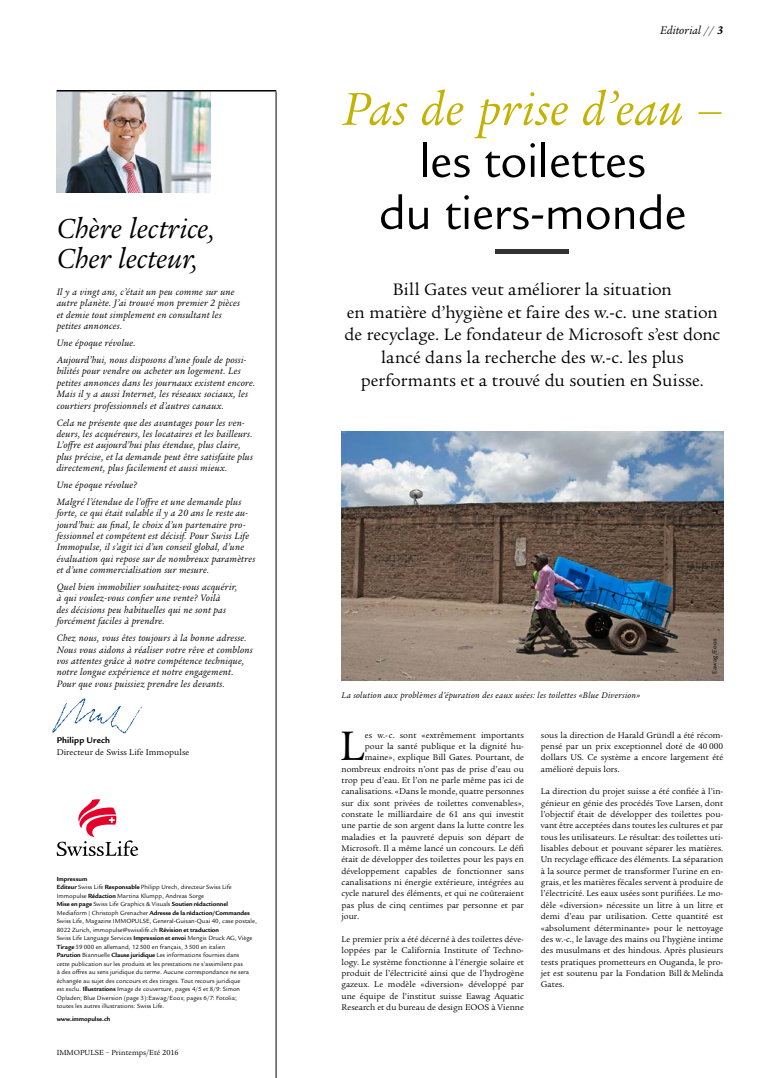
<style>
.page{position:relative;width:780px;height:1078px;background:#fff}
.page>*{position:absolute;margin:0;border:0;box-sizing:border-box;transform-origin:0 0}
.t1{font:50px/52px "Legacy Sans ITC Pro";letter-spacing:-.015em;color:#000;text-align:center}
.t2{font:italic 50px "Legacy Serif ITC Pro";letter-spacing:.01em;color:#c3b300}
.t3{font:44.7px "Legacy Serif ITC Pro";color:#000}
.t4{font:italic 30px/30px "Legacy Serif ITC Pro";letter-spacing:.005em;color:#000}
.t5{font:18px/22.7px "Legacy Serif ITC Pro";color:#000;text-align:center}
.t6{font:italic 12px "Legacy Serif ITC Pro";letter-spacing:.01em;color:#000}
.t7{font:italic 10px/11.3px "Legacy Serif ITC Pro";letter-spacing:.02em;color:#000}
.t8{font:9px/11.3px "Legacy Serif ITC Pro";letter-spacing:.005em;color:#000;text-align:justify}
.t9{font:italic 9px "Legacy Serif ITC Pro";letter-spacing:.03em;color:#000}
.t10{font:700 9px "Legacy Sans ITC Pro";letter-spacing:.02em;color:#000}
.t11{font:8px "Legacy Serif ITC Pro";color:#000}
.t12{font:6.5px/8.5px "Legacy Sans ITC Pro";color:#000}
.t13{font:700 6.5px "Legacy Sans ITC Pro";color:#000}
.t14{font:6.5px "Legacy Sans ITC Pro";letter-spacing:.02em;color:#000}
.s1{font-weight:700}
.s2{font-family:"Legacy Serif ITC Pro"}
</style>
<div class="page">
<img style="left:341px;top:431px;width:382px;height:249px">
<img style="left:52px;top:698px;width:91px;height:36px">
<img style="left:57px;top:91px;width:153px;height:102px">
<hr style="left:276px;top:91px;width:1px;height:986px;background:#000">
<svg style="left:57px;top:799px;width:81px;height:56px"></svg>
<hr style="left:57px;top:90px;width:219px;height:1px;background:#000">
<div style="left:495px;top:249px;width:74px;height:5px;background:#333"></div>
<h3 class="t4" style="left:57px;top:213px;width:160px">Chère lectrice,<br>Cher lecteur,</h3>
<p class="t7" style="left:57px;top:286px;width:185px">Il y a vingt ans, c’était un peu comme sur une autre planète. J’ai trouvé mon premier 2 pièces et demie tout simplement en consultant les petites annonces.</p>
<p class="t7" style="left:57px;top:334px;width:191px;line-height:17px">Une époque révolue.<br>Aujourd’hui, nous disposons d’une foule de possi-</p>
<p class="t7" style="left:57px;top:365px;width:200px">bilités pour vendre ou acheter un logement. Les petites annonces dans les journaux existent encore.<br>Mais il y a aussi Internet, les réseaux sociaux, les courtiers professionnels et d’autres canaux.</p>
<p class="t7" style="left:57px;top:416px;width:198px">Cela ne présente que des avantages pour les ven&shy;deurs, les acquéreurs, les locataires et les bailleurs.<br>L’offre est aujourd’hui plus étendue, plus claire, plus précise, et la demande peut être satisfaite plus directement, plus facilement et aussi mieux.</p>
<p class="t7" style="left:57px;top:476px;width:186px;line-height:17px">Une époque révolue?<br>Malgré l’étendue de l’offre et une demande plus</p>
<p class="t7" style="left:57px;top:507px;width:200px">forte, ce qui était valable il y a 20 ans le reste au&shy;jourd’hui: au final, le choix d’un partenaire pro&shy;fessionnel et compétent est décisif. Pour Swiss Life Immopulse, il s’agit ici d’un conseil global, d’une évaluation qui repose sur de nombreux paramètres et d’une commercialisation sur mesure.</p>
<p class="t7" style="left:57px;top:581px;width:182px">Quel bien immobilier souhaitez-vous acquérir, à qui voulez-vous confier une vente? Voilà<br>des décisions peu habituelles qui ne sont pas forcément faciles à prendre.</p>
<p class="t7" style="left:57px;top:632px;width:197px">Chez nous, vous êtes toujours à la bonne adresse.<br>Nous vous aidons à réaliser votre rêve et comblons vos attentes grâce à notre compétence technique, notre longue expérience et notre engagement.<br>Pour que vous puissiez prendre les devants.</p>
<p class="t10" style="left:57px;top:735px;width:55px">Philipp Urech</p>
<p class="t8" style="left:57px;top:745px;width:134px">Directeur de Swiss Life Immopulse</p>
<p class="t12" style="left:57px;top:874px;width:201px"><span class="s1">Impressum<br>Editeur</span> Swiss Life <span class="s1">Responsable</span> Philipp Urech, directeur Swiss Life Immopulse <span class="s1">Rédaction</span> Martina Klumpp, Andreas Sorge<br><span class="s1">Mise en page</span> Swiss Life Graphics &amp; Visuals <span class="s1">Soutien rédactionnel </span>Mediaform<span class="s2">|</span>Christoph Grenacher <span class="s1">Adresse de la rédaction/Commandes </span>Swiss Life, Magazine IMMOPULSE, General-Guisan-Quai 40, case postale, 8022 Zurich, immopulse@swisslife.ch <span class="s1">Révision et traduction<br></span>Swiss Life Language Services <span class="s1">Impression et envoi</span> Mengis Druck AG, Viège <span class="s1">Tirage</span> 59 000 en allemand, 12500 en français, 3500 en italien<br><span class="s1">Parution</span> Biannuelle <span class="s1">Clause juridique</span> Les informations fournies dans<br>cette publication sur les produits et les prestations ne s’assimilent pas<br>à des offres au sens juridique du terme. Aucune correspondance ne sera échangée au sujet des concours et des tirages. Tout recours juridique<br>est exclu. <span class="s1">Illustrations</span> Image de couverture, pages 4/5 et 8/9: Simon Opladen; Blue Diversion (page 3):Eawag/Eoos; pages 6/7: Fotolia;<br>toutes les autres illustrations: Swiss Life.</p>
<p class="t13" style="left:57px;top:1015px;width:55px">www.immopulse.ch</p>
<p class="t11" style="left:57px;top:1047px;width:123px">IMMOPULSE – Printemps/Eté 2016</p>
<h3 class="t6" style="left:660px;top:23px;width:65px">Editorial // <span class="s1">3</span></h3>
<h1 class="t2" style="left:342px;top:78px;width:381px">Pas de prise d’eau –</h1>
<h1 class="t1" style="left:378px;top:135px;width:309px">les toilettes<br>du tiers-monde</h1>
<h3 class="t5" style="left:344px;top:278px;width:377px">Bill Gates veut améliorer la situation<br>en matière d’hygiène et faire des w.-c. une station de recyclage. Le fondateur de Microsoft s’est donc lancé dans la recherche des w.-c. les plus performants et a trouvé du soutien en Suisse.</h3>
<p class="t9" style="left:341px;top:689px;width:300px">La solution aux problèmes d’épuration des eaux usées: les toilettes «Blue Diversion»</p>
<p class="t14" style="left:710px;top:673px;width:36px;rotate:-90deg">Eawag/Eoos</p>
<h2 class="t3" style="left:340px;top:718px;width:26px">L</h2>
<p class="t8" style="left:365px;top:728px;width:160px">es w.- c. sont «extrêmement importants</p>
<p class="t8" style="left:365px;top:740px;width:160px">pour la santé publique et la dignité hu-</p>
<p class="t8" style="left:365px;top:751px;width:160px">maine», explique Bill Gates. Pourtant, de</p>
<p class="t8" style="left:341px;top:762px;width:184px">nombreux endroits n’ont pas de prise d’eau ou</p>
<p class="t8" style="left:341px;top:774px;width:184px">trop peu d’eau. Et l’on ne parle même pas ici de</p>
<p class="t8" style="left:341px;top:785px;width:184px">canalisations. «Dans le monde, quatre personnes</p>
<p class="t8" style="left:341px;top:796px;width:184px">sur dix sont privées de toilettes convenables»,</p>
<p class="t8" style="left:341px;top:808px;width:184px">constate le milliardaire de 61 ans qui investit</p>
<p class="t8" style="left:341px;top:819px;width:184px">une partie de son argent dans la lutte contre les</p>
<p class="t8" style="left:341px;top:830px;width:184px">maladies et la pauvreté depuis son départ de</p>
<p class="t8" style="left:341px;top:842px;width:184px">Microsoft. Il a même lancé un concours. Le défi</p>
<p class="t8" style="left:341px;top:853px;width:184px">était de développer des toilettes pour les pays en</p>
<p class="t8" style="left:341px;top:864px;width:184px">développement capables de fonctionner sans</p>
<p class="t8" style="left:341px;top:876px;width:184px">canalisations ni énergie extérieure, intégrées au</p>
<p class="t8" style="left:341px;top:887px;width:184px">cycle naturel des éléments, et qui ne coûteraient</p>
<p class="t8" style="left:341px;top:899px;width:184px">pas plus de cinq centimes par personne et par</p>
<p class="t8" style="left:341px;top:910px;width:19px">jour.</p>
<p class="t8" style="left:341px;top:933px;width:184px">Le premier prix a été décerné à des toilettes déve&shy;loppées par le California Institute of Techno&shy;logy. Le système fonctionne à l’énergie solaire et produit de l’électricité ainsi que de l’hydrogène gazeux. Le modèle «diversion» développé par une équipe de l’institut suisse Eawag Aquatic Research et du bureau de design EOOS à Vienne</p>
<p class="t8" style="left:541px;top:728px;width:184px">sous la direction de Harald Gründl a été récom&shy;pensé par un prix exceptionnel doté de 40 000 dollars US. Ce système a encore largement été amélioré depuis lors.</p>
<p class="t8" style="left:541px;top:785px;width:184px">La direction du projet suisse a été confiée à l’in&shy;génieur en génie des procédés Tove Larsen, dont l’objectif était de développer des toilettes pou&shy;vant être acceptées dans toutes les cultures et par tous les utilisateurs. Le résultat: des toilettes uti&shy;lisables debout et pouvant séparer les matières.<br>Un recyclage efficace des éléments. La séparation à la source permet de transformer l’urine en en&shy;grais, et les matières fécales servent à produire de l’électricité. Les eaux usées sont purifiées. Le mo&shy;dèle «diversion» nécessite un litre à un litre et demi d’eau par utilisation. Cette quantité est «absolument déterminante» pour le nettoyage des w.-c., le lavage des mains ou l’hygiène intime des musulmans et des hindous. Après plusieurs tests pratiques prometteurs en Ouganda, le pro&shy;jet est soutenu par la Fondation Bill &amp; Melinda Gates.</p>
</div>
